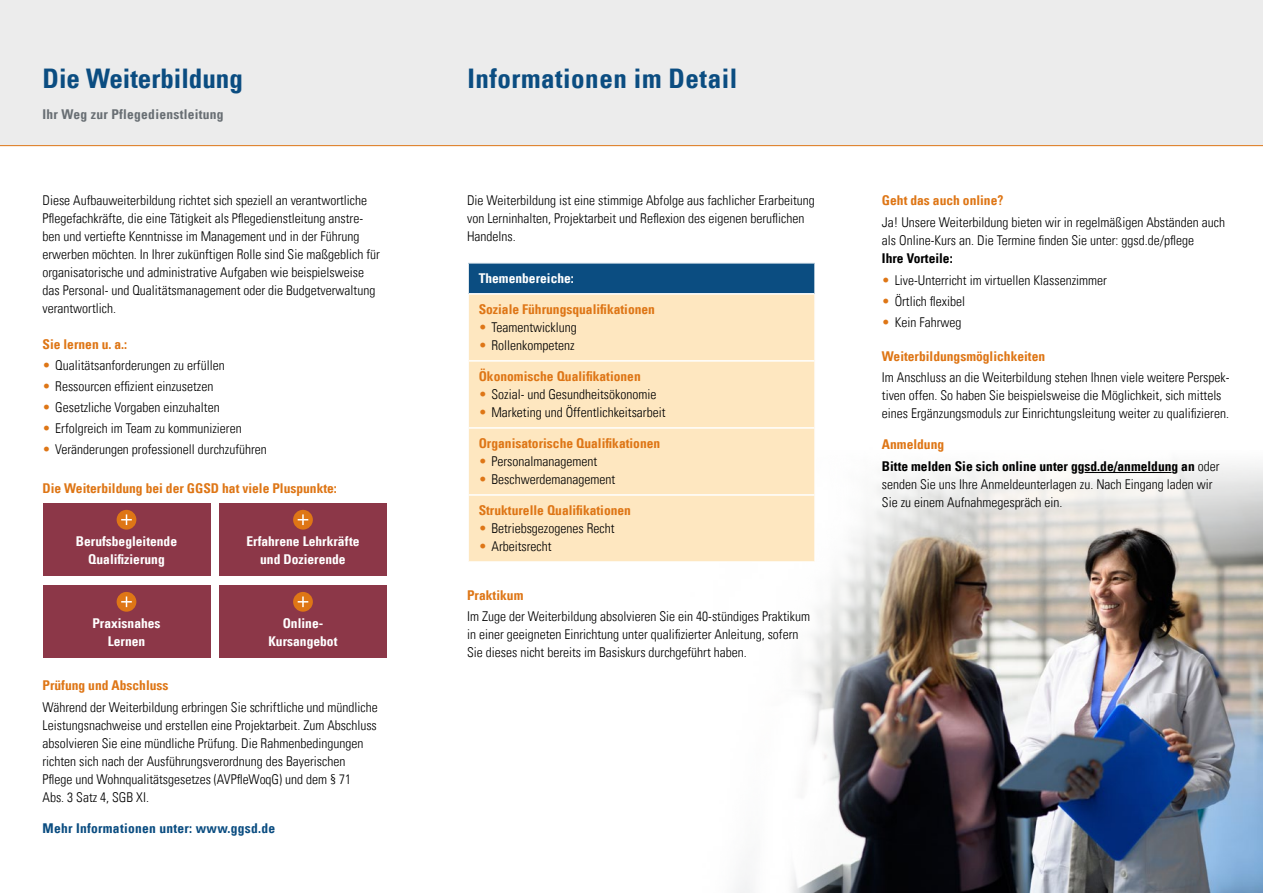
<style>
.page{position:relative;width:1263px;height:893px;background:#fff}
.page>*{position:absolute;margin:0;border:0;box-sizing:border-box;transform-origin:0 0}
.t1{font:27px "Univers Com 67 Bold Cond";letter-spacing:.02em;color:#0b4d81}
.t2{font:27px "Univers Com 67 Bold Cond";color:#0b4d81}
.t3{font:13.5px/18px "Univers Com 47 Light Cond";color:#000}
.t4{font:13.5px "Univers Com 67 Bold Cond";color:#de7616}
.t5{font:13.5px/18px "Univers Com 67 Bold Cond";color:#fff;text-align:center}
.t6{font:13.5px/21.9px "Univers Com 67 Bold Cond";color:#000}
.t7{font:13.5px "Univers Com 67 Bold Cond";letter-spacing:.02em;color:#0b4d81}
.t8{font:13.5px "Univers Com 67 Bold Cond";letter-spacing:.02em;color:#696f74}
.s1{color:#de7616}
.s2{font-family:"Univers Com 47 Light Cond"}
</style>
<div class="page">
<img style="left:736px;top:463px;width:527px;height:430px">
<div style="left:0;top:0;width:1263px;height:145px;background:#ececec"></div>
<hr style="left:1084px;top:472px;width:87px;height:1px;background:#000">
<hr style="left:0;top:145px;width:1263px;height:1px;background:#de7616">
<div style="left:468px;top:263px;width:347px;height:31px;background:#0b4d81"></div>
<div style="left:469px;top:295px;width:345px;height:266px;background:#fee7c0"></div>
<hr style="left:467px;top:262px;width:349px;height:2px;background:#fff">
<hr style="left:467px;top:264px;width:2px;height:30px;background:#fff">
<hr style="left:814px;top:264px;width:2px;height:30px;background:#fff">
<hr style="left:814px;top:428px;width:2px;height:67px;background:#fff">
<hr style="left:814px;top:495px;width:2px;height:66px;background:#fff">
<hr style="left:467px;top:561px;width:349px;height:2px;background:#fff">
<hr style="left:469px;top:293px;width:345px;height:2px;background:#fff">
<hr style="left:469px;top:360px;width:345px;height:2px;background:#fff">
<hr style="left:469px;top:427px;width:345px;height:2px;background:#fff">
<hr style="left:469px;top:494px;width:345px;height:2px;background:#fff">
<div style="left:220px;top:585px;width:167px;height:73px;background:#8c3748"></div>
<div style="left:293px;top:592px;width:20px;height:20px;background:#de7616;border-radius:50%"></div>
<svg style="left:298px;top:596px;width:10px;height:11px"></svg>
<div style="left:43px;top:503px;width:167px;height:73px;background:#8c3748"></div>
<div style="left:117px;top:510px;width:19px;height:20px;background:#de7616;border-radius:50%"></div>
<svg style="left:121px;top:514px;width:11px;height:11px"></svg>
<div style="left:43px;top:585px;width:167px;height:73px;background:#8c3748"></div>
<div style="left:117px;top:592px;width:19px;height:20px;background:#de7616;border-radius:50%"></div>
<svg style="left:121px;top:596px;width:11px;height:11px"></svg>
<div style="left:220px;top:503px;width:167px;height:73px;background:#8c3748"></div>
<div style="left:293px;top:510px;width:20px;height:20px;background:#de7616;border-radius:50%"></div>
<svg style="left:298px;top:514px;width:10px;height:11px"></svg>
<h1 class="t2" style="left:43px;top:61px;width:202px">Die Weiterbildung</h1>
<p class="t8" style="left:43px;top:106px;width:183px">Ihr Weg zur Pflegedienstleitung</p>
<p class="t3" style="left:43px;top:192px;width:339px">Diese Aufbauweiterbildung richtet sich speziell an verantwortliche Pflegefachkräfte, die eine Tätigkeit als Pflegedienstleitung anstre&shy;ben und vertiefte Kenntnisse im Management und in der Führung erwerben möchten. In Ihrer zukünftigen Rolle sind Sie maßgeblich für organisatorische und administrative Aufgaben wie beispielsweise das Personal- und Qualitätsmanagement oder die Budgetverwaltung verantwortlich.</p>
<p class="t4" style="left:43px;top:336px;width:86px">Sie lernen u. a.:</p>
<p class="t3" style="left:43px;top:357px;width:184px"><span class="s1">•</span> Qualitätsanforderungen zu erfüllen</p>
<p class="t3" style="left:43px;top:378px;width:172px"><span class="s1">•</span> Ressourcen effizient einzusetzen</p>
<p class="t3" style="left:43px;top:399px;width:179px"><span class="s1">•</span> Gesetzliche Vorgaben einzuhalten</p>
<p class="t3" style="left:43px;top:419px;width:201px"><span class="s1">•</span> Erfolgreich im Team zu kommunizieren</p>
<p class="t3" style="left:43px;top:440px;width:226px"><span class="s1">•</span> Veränderungen professionell durchzuführen</p>
<p class="t4" style="left:43px;top:480px;width:296px">Die Weiterbildung bei der GGSD hat viele Pluspunkte:</p>
<p class="t5" style="left:76px;top:532px;width:103px">Berufsbegleitende<br>Qualifizierung</p>
<p class="t5" style="left:92px;top:614px;width:70px">Praxisnahes<br>Lernen</p>
<p class="t5" style="left:246px;top:532px;width:115px">Erfahrene Lehrkräfte und Dozierende</p>
<p class="t5" style="left:268px;top:614px;width:70px">Online-<br>Kursangebot</p>
<p class="t4" style="left:43px;top:677px;width:127px">Prüfung und Abschluss</p>
<p class="t3" style="left:43px;top:698px;width:337px">Während der Weiterbildung erbringen Sie schriftliche und mündliche Leistungsnachweise und erstellen eine Projektarbeit. Zum Abschluss absolvieren Sie eine mündliche Prüfung. Die Rahmenbedingungen richten sich nach der Ausführungsverordnung des Bayerischen Pflege und Wohnqualitätsgesetzes (AVPfleWoqG) und dem § 71<br>Abs. 3 Satz 4, SGB XI.</p>
<p class="t7" style="left:43px;top:820px;width:234px">Mehr Informationen unter: www.ggsd.de</p>
<h1 class="t1" style="left:467px;top:61px;width:271px">Informationen im Detail</h1>
<p class="t3" style="left:467px;top:192px;width:349px">Die Weiterbildung ist eine stimmige Abfolge aus fachlicher Erarbeitung von Lerninhalten, Projektarbeit und Reflexion des eigenen beruflichen<br>Handelns.</p>
<p class="t5" style="left:479px;top:269px;width:97px">Themenbereiche:</p>
<p class="t4" style="left:479px;top:301px;width:178px">Soziale Führungsqualifikationen</p>
<p class="t3" style="left:479px;top:318px;width:99px"><span class="s1">•</span> Teamentwicklung</p>
<p class="t3" style="left:479px;top:336px;width:97px"><span class="s1">•</span> Rollenkompetenz</p>
<p class="t4" style="left:479px;top:368px;width:164px">Ökonomische Qualifikationen</p>
<p class="t3" style="left:479px;top:385px;width:179px"><span class="s1">•</span> Sozial- und Gesundheitsökonomie</p>
<p class="t3" style="left:479px;top:403px;width:188px"><span class="s1">•</span> Marketing und Öffentlichkeitsarbeit</p>
<p class="t4" style="left:479px;top:435px;width:183px">Organisatorische Qualifikationen</p>
<p class="t3" style="left:479px;top:453px;width:120px"><span class="s1">•</span> Personalmanagement</p>
<p class="t3" style="left:479px;top:471px;width:138px"><span class="s1">•</span> Beschwerdemanagement</p>
<p class="t4" style="left:479px;top:502px;width:154px">Strukturelle Qualifikationen</p>
<p class="t3" style="left:479px;top:520px;width:137px"><span class="s1">•</span> Betriebsgezogenes Recht</p>
<p class="t3" style="left:479px;top:538px;width:74px"><span class="s1">•</span> Arbeitsrecht</p>
<p class="t4" style="left:467px;top:587px;width:58px">Praktikum</p>
<p class="t3" style="left:467px;top:608px;width:345px">Im Zuge der Weiterbildung absolvieren Sie ein 40-stündiges Praktikum in einer geeigneten Einrichtung unter qualifizierter Anleitung, sofern<br>Sie dieses nicht bereits im Basiskurs durchgeführt haben.</p>
<p class="t4" style="left:882px;top:192px;width:123px">Geht das auch online?</p>
<p class="t3" style="left:882px;top:213px;width:345px">Ja! Unsere Weiterbildung bieten wir in regelmäßigen Abständen auch als Online-Kurs an. Die Termine finden Sie unter: ggsd.de/pflege</p>
<p class="t6" style="left:882px;top:247px;width:72px">Ihre Vorteile:</p>
<p class="t3" style="left:882px;top:271px;width:226px"><span class="s1">•</span> Live-Unterricht im virtuellen Klassenzimmer</p>
<p class="t3" style="left:882px;top:292px;width:85px"><span class="s1">•</span> Örtlich flexibel</p>
<p class="t3" style="left:882px;top:313px;width:81px"><span class="s1">•</span> Kein Fahrweg</p>
<p class="t4" style="left:882px;top:348px;width:165px">Weiterbildungsmöglichkeiten</p>
<p class="t3" style="left:882px;top:368px;width:349px">Im Anschluss an die Weiterbildung stehen Ihnen viele weitere Perspek&shy;tiven offen. So haben Sie beispielsweise die Möglichkeit, sich mittels eines Ergänzungsmoduls zur Einrichtungsleitung weiter zu qualifizieren.</p>
<p class="t6" style="left:882px;top:433px;width:339px"><span class="s1">Anmeldung<br></span>Bitte melden Sie sich online unter ggsd.de/anmeldung an <span class="s2">oder</span></p>
<p class="t3" style="left:882px;top:475px;width:332px">senden Sie uns Ihre Anmeldeunterlagen zu. Nach Eingang laden wir<br>Sie zu einem Aufnahmegespräch ein.</p>
</div>
